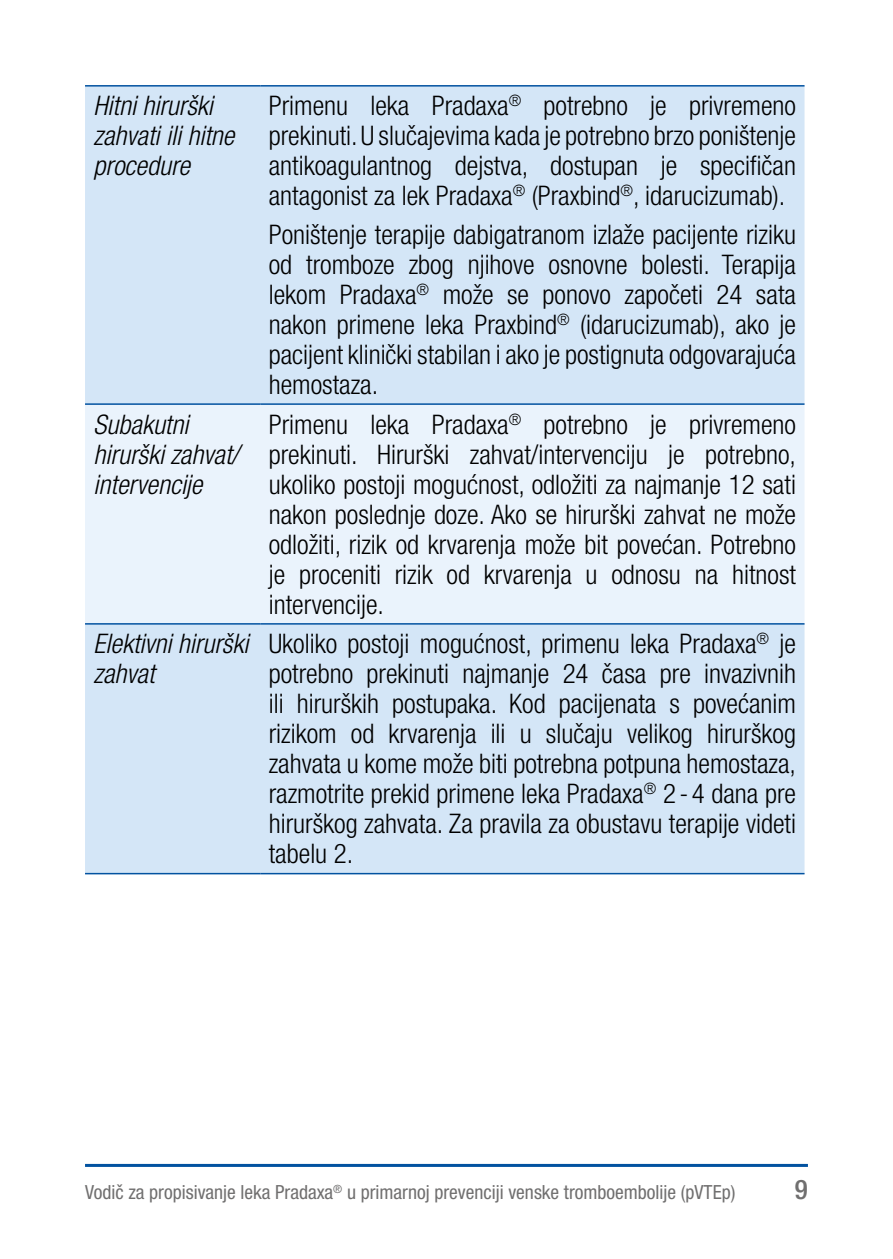
<style>
.page{position:relative;width:893px;height:1259px;background:#fff}
.page>*{position:absolute;margin:0;border:0;box-sizing:border-box;transform-origin:0 0}
.t1{font:300 condensed 27px/30px "Helvetica Neue LT Pro";color:#000;text-align:justify}
.t2{font:italic 300 condensed 27px/30px "Helvetica Neue LT Pro";color:#000}
.t3{font:500 condensed 27px "Helvetica Neue LT Pro";color:#706f6f}
.t4{font:condensed 19.5px "Helvetica Neue LT Pro";color:#706f6f}
</style>
<div class="page">
<div style="left:85px;top:87px;width:719px;height:786px;background:#d4e6f7"></div>
<div style="left:85px;top:405px;width:719px;height:218px;background:#eaf3fc"></div>
<hr style="left:85px;top:85px;width:175px;height:2px;background:#0252a0">
<hr style="left:260px;top:85px;width:544px;height:2px;background:#0252a0">
<hr style="left:85px;top:403px;width:175px;height:2px;background:#0252a0">
<hr style="left:260px;top:403px;width:544px;height:2px;background:#0252a0">
<hr style="left:85px;top:623px;width:175px;height:1px;background:#0252a0">
<hr style="left:260px;top:623px;width:544px;height:1px;background:#0252a0">
<hr style="left:85px;top:873px;width:175px;height:1px;background:#0252a0">
<hr style="left:260px;top:873px;width:544px;height:1px;background:#0252a0">
<hr style="left:85px;top:1164px;width:723px;height:3px;background:#0252a0">
<p class="t2" style="left:94px;top:91px;width:142px">Hitni hirurški zahvati ili hitne procedure</p>
<p class="t1" style="left:269px;top:91px;width:529px">Primenu leka Pradaxa<sup>®</sup> potrebno je privremeno prekinuti. U slučajevima kada je potrebno brzo poništenje antikoagulantnog dejstva, dostupan je specifičan antagonist za lek Pradaxa<sup>®</sup> (Praxbind<sup>®</sup>, idarucizumab).</p>
<p class="t1" style="left:269px;top:219px;width:529px">Poništenje terapije dabigatranom izlaže pacijente riziku od tromboze zbog njihove osnovne bolesti. Terapija lekom Pradaxa<sup>®</sup> može se ponovo započeti 24 sata nakon primene leka Praxbind<sup>®</sup> (idarucizumab), ako je pacijent klinički stabilan i ako je postignuta odgovarajuća hemostaza.</p>
<p class="t2" style="left:94px;top:410px;width:147px">Subakutni hirurški zahvat/ intervencije</p>
<p class="t1" style="left:269px;top:409px;width:529px">Primenu leka Pradaxa<sup>®</sup> potrebno je privremeno prekinuti. Hirurški zahvat/intervenciju je potrebno, ukoliko postoji mogućnost, odložiti za najmanje 12 sati nakon poslednje doze. Ako se hirurški zahvat ne može odložiti, rizik od krvarenja može bit povećan. Potrebno je proceniti rizik od krvarenja u odnosu na hitnost intervencije.</p>
<p class="t2" style="left:94px;top:629px;width:156px">Elektivni hirurški zahvat</p>
<p class="t1" style="left:269px;top:628px;width:529px">Ukoliko postoji mogućnost, primenu leka Pradaxa<sup>®</sup> je potrebno prekinuti najmanje 24 časa pre invazivnih ili hirurških postupaka. Kod pacijenata s povećanim rizikom od krvarenja ili u slučaju velikog hirurškog zahvata u kome može biti potrebna potpuna hemostaza, razmotrite prekid primene leka Pradaxa<sup>®</sup> 2 - 4 dana pre hirurškog zahvata. Za pravila za obustavu terapije videti tabelu 2.</p>
<p class="t4" style="left:85px;top:1181px;width:652px">Vodič za propisivanje leka Pradaxa<sup>®</sup> u primarnoj prevenciji venske tromboembolije (pVTEp)</p>
<p class="t3" style="left:795px;top:1173px;width:14px">9</p>
</div>
